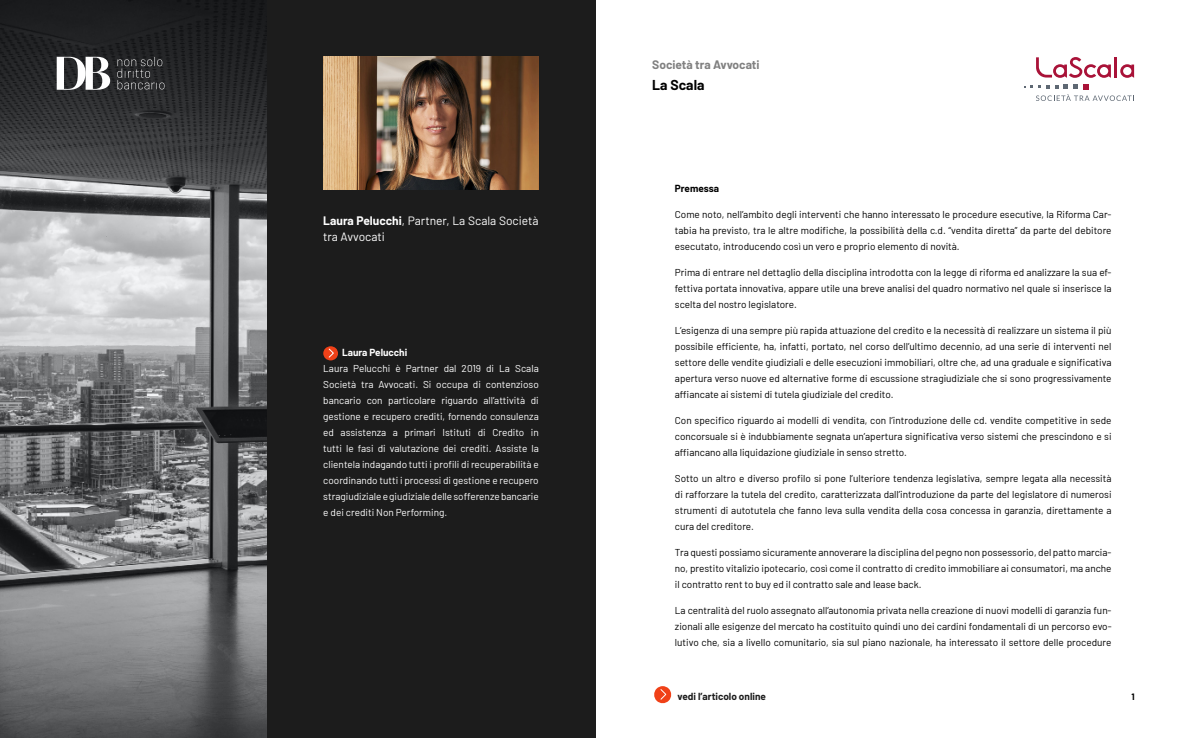
<style>
.page{position:relative;width:1191px;height:738px;background:#fff}
.page>*{position:absolute;margin:0;border:0;box-sizing:border-box;transform-origin:0 0}
.t1{font:700 14px "Barlow";color:#000}
.t2{font:12px/16px "Barlow";color:#fff}
.t3{font:700 12px "Barlow";color:#808080}
.t4{font:10px/16px "Barlow";color:#000;text-align:justify}
.t5{font:10px/16px "Barlow";color:#fff;text-align:justify}
.t6{font:700 10px "Barlow";color:#1c1c1c}
.t7{font:700 10px "Barlow";color:#fff}
.t8{font:700 10px "Barlow";letter-spacing:-.005em;color:#000}
.t9{font:700 9px "Barlow";color:#000}
.s1{font-weight:700}
</style>
<div class="page">
<svg style="left:654px;top:686px;width:18px;height:17px"></svg>
<svg style="left:1036px;top:57px;width:74px;height:21px"></svg>
<hr style="left:1114px;top:57px;width:3px;height:20px;background:#a91238">
<svg style="left:1120px;top:64px;width:14px;height:14px"></svg>
<svg style="left:1024px;top:84px;width:110px;height:17px"></svg>
<img style="left:0;top:0;width:266px;height:737px">
<div style="left:266px;top:0;width:329px;height:737px;background:#1c1c1c"></div>
<img style="left:323px;top:57px;width:216px;height:132px">
<svg style="left:323px;top:346px;width:15px;height:14px"></svg>
<svg style="left:117px;top:57px;width:47px;height:32px;background:#3b3c3e"></svg>
<svg style="left:57px;top:57px;width:53px;height:33px"></svg>
<p class="t2" style="left:323px;top:211px;width:217px"><span class="s1">Laura Pelucchi</span>, Partner, La Scala Società tra Avvocati</p>
<p class="t7" style="left:342px;top:345px;width:67px">Laura Pelucchi</p>
<p class="t5" style="left:323px;top:359px;width:217px">Laura Pelucchi è Partner dal 2019 di La Scala Società tra Avvocati. Si occupa di contenzioso bancario con particolare riguardo all’attività di gestione e recupero crediti, fornendo consulenza ed assistenza a primari Istituti di Credito in tutti le fasi di valutazione dei crediti. Assiste la clientela indagando tutti i profili di recuperabilità e coordinando tutti i processi di gestione e recupero stragiudiziale e giudiziale delle sofferenze bancarie e dei crediti Non Performing.</p>
<p class="t3" style="left:652px;top:55px;width:109px">Società tra Avvocati</p>
<h1 class="t1" style="left:652px;top:75px;width:54px">La Scala</h1>
<p class="t8" style="left:675px;top:181px;width:46px">Premessa</p>
<p class="t4" style="left:675px;top:205px;width:438px">Come noto, nell’ambito degli interventi che hanno interessato le procedure esecutive, la Riforma Car&shy;tabia ha previsto, tra le altre modifiche, la possibilità della c.d. “vendita diretta” da parte del debitore esecutato, introducendo così un vero e proprio elemento di novità.</p>
<p class="t4" style="left:675px;top:263px;width:438px">Prima di entrare nel dettaglio della disciplina introdotta con la legge di riforma ed analizzare la sua ef&shy;fettiva portata innovativa, appare utile una breve analisi del quadro normativo nel quale si inserisce la scelta del nostro legislatore.</p>
<p class="t4" style="left:675px;top:321px;width:438px">L’esigenza di una sempre più rapida attuazione del credito e la necessità di realizzare un sistema il più possibile efficiente, ha, infatti, portato, nel corso dell’ultimo decennio, ad una serie di interventi nel settore delle vendite giudiziali e delle esecuzioni immobiliari, oltre che, ad una graduale e significativa apertura verso nuove ed alternative forme di escussione stragiudiziale che si sono progressivamente affiancate ai sistemi di tutela giudiziale del credito.</p>
<p class="t4" style="left:675px;top:411px;width:438px">Con specifico riguardo ai modelli di vendita, con l’introduzione delle cd. vendite competitive in sede concorsuale si è indubbiamente segnata un’apertura significativa verso sistemi che prescindono e si affiancano alla liquidazione giudiziale in senso stretto.</p>
<p class="t4" style="left:675px;top:469px;width:438px">Sotto un altro e diverso profilo si pone l’ulteriore tendenza legislativa, sempre legata alla necessità di rafforzare la tutela del credito, caratterizzata dall’introduzione da parte del legislatore di numerosi strumenti di autotutela che fanno leva sulla vendita della cosa concessa in garanzia, direttamente a cura del creditore.</p>
<p class="t4" style="left:675px;top:543px;width:438px">Tra questi possiamo sicuramente annoverare la disciplina del pegno non possessorio, del patto marcia&shy;no, prestito vitalizio ipotecario, così come il contratto di credito immobiliare ai consumatori, ma anche il contratto rent to buy ed il contratto sale and lease back.</p>
<p class="t4" style="left:675px;top:601px;width:438px">La centralità del ruolo assegnato all’autonomia privata nella creazione di nuovi modelli di garanzia fun&shy;zionali alle esigenze del mercato ha costituito quindi uno dei cardini fondamentali di un percorso evo&shy;lutivo che, sia a livello comunitario, sia sul piano nazionale, ha interessato il settore delle procedure</p>
<p class="t6" style="left:677px;top:688px;width:90px">vedi l’articolo online</p>
<p class="t9" style="left:1131px;top:689px;width:5px">1</p>
</div>
